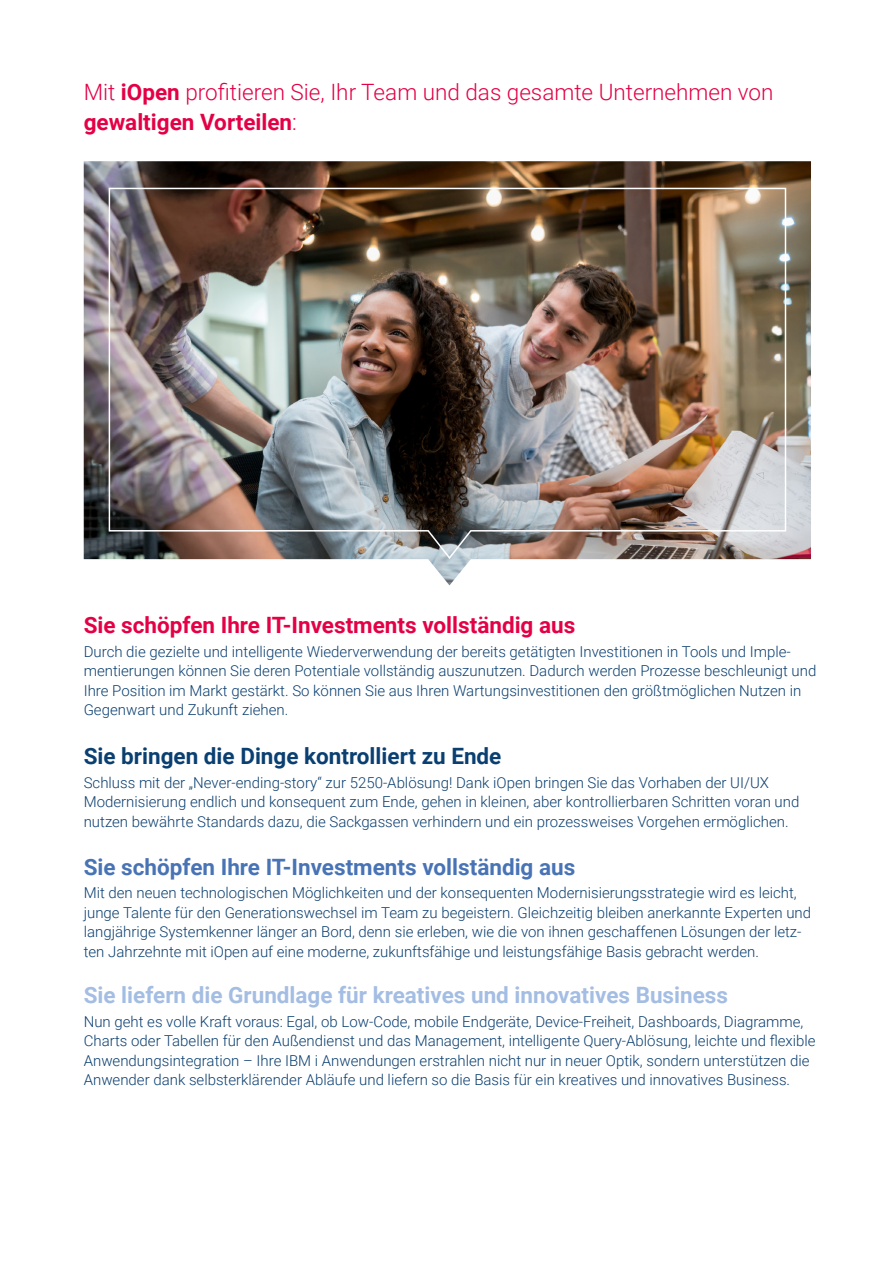
<style>
.page{position:relative;width:893px;height:1263px;background:#fff}
.page>*{position:absolute;margin:0;border:0;box-sizing:border-box;transform-origin:0 0}
.t1{font:300 22.5px/30px "Roboto";color:#e40045}
.t2{font:700 22.5px "Roboto";color:#a4bde3}
.t3{font:700 22.5px "Roboto";color:#e40045}
.t4{font:700 22.5px "Roboto";color:#4873b5}
.t5{font:700 22.5px "Roboto";color:#0a3f71}
.t6{font:300 15px/19.5px "Roboto";color:#0b3f70}
.s1{font-weight:700}
</style>
<div class="page">
<img style="left:84px;top:161px;width:727px;height:424px">
<img style="left:108px;top:187px;width:679px;height:373px">
<h1 class="t1" style="left:84px;top:76px;width:691px">Mit <span class="s1">iOpen</span> profitieren Sie, Ihr Team und das gesamte Unternehmen von <span class="s1">gewaltigen Vorteilen</span>:</h1>
<h1 class="t3" style="left:84px;top:610px;width:493px">Sie schöpfen Ihre IT-Investments vollständig aus</h1>
<p class="t6" style="left:84px;top:641px;width:734px">Durch die gezielte und intelligente Wiederverwendung der bereits getätigten Investitionen in Tools und Imple&shy;mentierungen können Sie deren Potentiale vollständig auszunutzen. Dadurch werden Prozesse beschleunigt und Ihre Position im Markt gestärkt. So können Sie aus Ihren Wartungsinvestitionen den größtmöglichen Nutzen in Gegenwart und Zukunft ziehen.</p>
<h1 class="t5" style="left:84px;top:740px;width:419px">Sie bringen die Dinge kontrolliert zu Ende</h1>
<p class="t6" style="left:84px;top:772px;width:717px">Schluss mit der „Never-ending-story“ zur 5250-Ablösung! Dank iOpen bringen Sie das Vorhaben der UI/UX<br>Modernisierung endlich und konsequent zum Ende, gehen in kleinen, aber kontrollierbaren Schritten voran und nutzen bewährte Standards dazu, die Sackgassen verhindern und ein prozessweises Vorgehen ermöglichen.</p>
<h1 class="t4" style="left:84px;top:851px;width:493px">Sie schöpfen Ihre IT-Investments vollständig aus</h1>
<p class="t6" style="left:84px;top:882px;width:729px">Mit den neuen technologischen Möglichkeiten und der konsequenten Modernisierungsstrategie wird es leicht, junge Talente für den Generationswechsel im Team zu begeistern. Gleichzeitig bleiben anerkannte Experten und langjährige Systemkenner länger an Bord, denn sie erleben, wie die von ihnen geschaffenen Lösungen der letz&shy;ten Jahrzehnte mit iOpen auf eine moderne, zukunftsfähige und leistungsfähige Basis gebracht werden.</p>
<h1 class="t2" style="left:84px;top:980px;width:646px">Sie liefern die Grundlage für kreatives und innovatives Business</h1>
<p class="t6" style="left:84px;top:1011px;width:733px">Nun geht es volle Kraft voraus: Egal, ob Low-Code, mobile Endgeräte, Device-Freiheit, Dashboards, Diagramme, Charts oder Tabellen für den Außendienst und das Management, intelligente Query-Ablösung, leichte und flexible Anwendungsintegration – Ihre IBM i Anwendungen erstrahlen nicht nur in neuer Optik, sondern unterstützen die Anwender dank selbsterklärender Abläufe und liefern so die Basis für ein kreatives und innovatives Business.</p>
</div>
